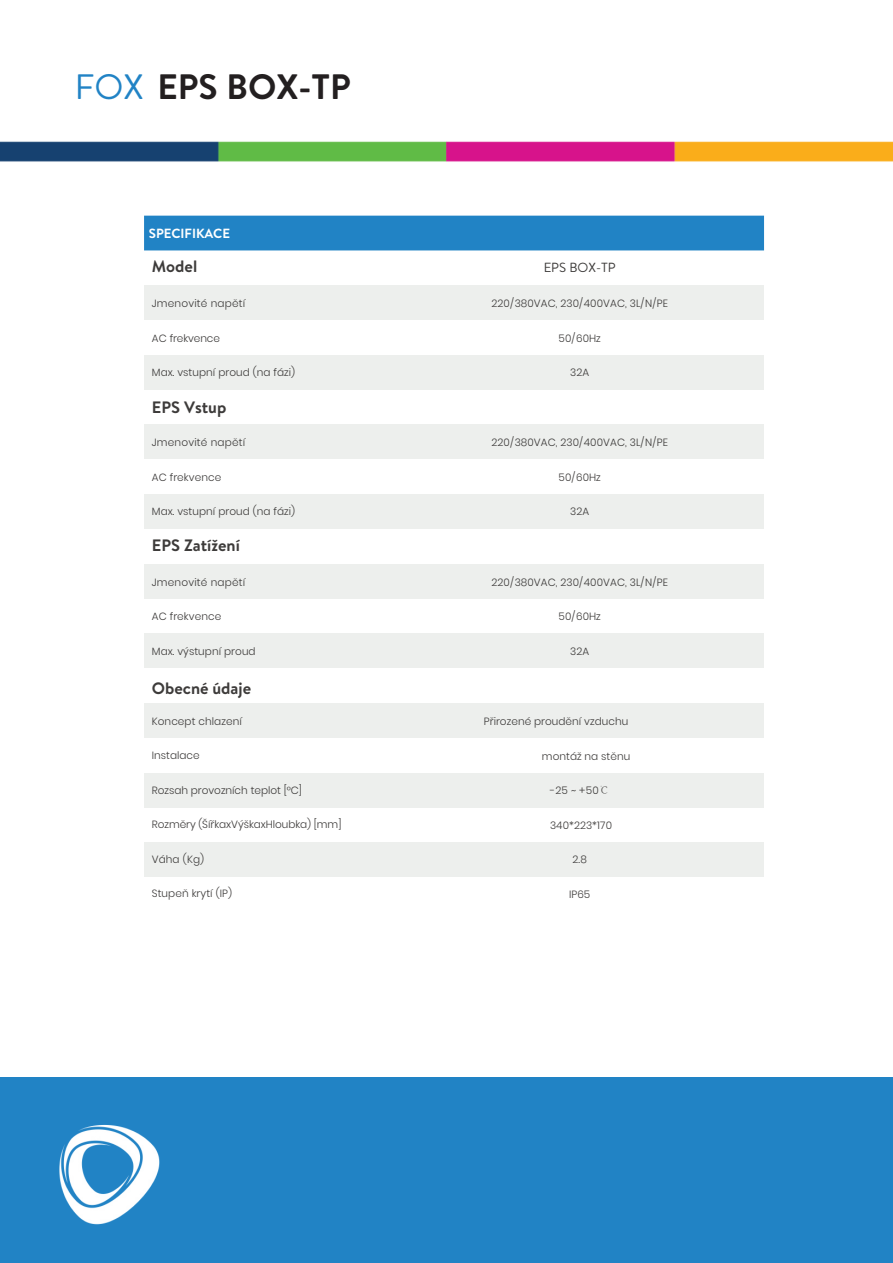
<style>
.page{position:relative;width:893px;height:1263px;background:#fff}
.page>*{position:absolute;margin:0;border:0;box-sizing:border-box;transform-origin:0 0}
.t1{font:700 35.25px "Brandon Text";color:#231f20}
.t2{font:700 16.5px "Brandon Text";color:#3d3b3a}
.t3{font:700 13.35px "Brandon Text";color:#fff}
.t4{font:13.2px "Brandon Text";color:#3d3b3a}
.t5{font:300 10.5px "Poppins";letter-spacing:.005em;color:#3d3b3a}
.s1{font-weight:400;color:#2183c5}
.s2{font-family:"Adobe Song Std"}
</style>
<div class="page">
<div style="left:0;top:1078px;width:893px;height:185px;background:#2183c5"></div>
<div style="left:144px;top:216px;width:620px;height:34px;background:#2183c5"></div>
<div style="left:144px;top:564px;width:620px;height:35px;background:#edefed"></div>
<div style="left:144px;top:494px;width:620px;height:35px;background:#edefed"></div>
<div style="left:144px;top:425px;width:620px;height:34px;background:#edefed"></div>
<div style="left:144px;top:285px;width:620px;height:35px;background:#edefed"></div>
<div style="left:144px;top:355px;width:620px;height:35px;background:#edefed"></div>
<div style="left:144px;top:633px;width:620px;height:35px;background:#edefed"></div>
<div style="left:144px;top:703px;width:620px;height:35px;background:#edefed"></div>
<div style="left:144px;top:773px;width:620px;height:34px;background:#edefed"></div>
<div style="left:144px;top:842px;width:620px;height:35px;background:#edefed"></div>
<img style="left:59px;top:1124px;width:101px;height:101px">
<img style="left:0;top:141px;width:893px;height:21px">
<h1 class="t1" style="left:75px;top:75px;width:277px"><span class="s1">FOX</span> EPS BOX-TP</h1>
<p class="t3" style="left:149px;top:228px;width:83px">SPECIFIKACE</p>
<h2 class="t2" style="left:152px;top:261px;width:47px">Model</h2>
<p class="t5" style="left:152px;top:296px;width:95px">Jmenovité napětí</p>
<p class="t5" style="left:152px;top:331px;width:70px">AC frekvence</p>
<p class="t5" style="left:152px;top:365px;width:145px">Max. vstupní proud (na fázi)</p>
<h2 class="t2" style="left:152px;top:402px;width:76px">EPS Vstup</h2>
<p class="t5" style="left:152px;top:435px;width:95px">Jmenovité napětí</p>
<p class="t5" style="left:152px;top:470px;width:71px">AC frekvence</p>
<p class="t5" style="left:152px;top:504px;width:145px">Max. vstupní proud (na fázi)</p>
<h2 class="t2" style="left:152px;top:539px;width:90px">EPS Zatížení</h2>
<p class="t5" style="left:152px;top:575px;width:95px">Jmenovité napětí</p>
<p class="t5" style="left:152px;top:609px;width:71px">AC frekvence</p>
<p class="t5" style="left:152px;top:644px;width:105px">Max. výstupní proud</p>
<h2 class="t2" style="left:152px;top:683px;width:101px">Obecné údaje</h2>
<p class="t5" style="left:152px;top:714px;width:92px">Koncept chlazení</p>
<p class="t5" style="left:152px;top:748px;width:49px">Instalace</p>
<p class="t5" style="left:152px;top:783px;width:152px">Rozsah provozních teplot [°C]</p>
<p class="t5" style="left:152px;top:817px;width:191px">Rozměry (ŠířkaxVýškaxHloubka) [mm]</p>
<p class="t5" style="left:152px;top:852px;width:54px">Váha (Kg)</p>
<p class="t5" style="left:152px;top:886px;width:82px">Stupeň krytí (IP)</p>
<p class="t4" style="left:544px;top:263px;width:74px">EPS BOX-TP</p>
<p class="t5" style="left:492px;top:296px;width:178px">220/380VAC, 230/400VAC, 3L/N/PE</p>
<p class="t5" style="left:558px;top:331px;width:44px">50/60Hz</p>
<p class="t5" style="left:570px;top:365px;width:20px">32A</p>
<p class="t5" style="left:492px;top:435px;width:178px">220/380VAC, 230/400VAC, 3L/N/PE</p>
<p class="t5" style="left:558px;top:470px;width:44px">50/60Hz</p>
<p class="t5" style="left:570px;top:504px;width:20px">32A</p>
<p class="t5" style="left:492px;top:575px;width:178px">220/380VAC, 230/400VAC, 3L/N/PE</p>
<p class="t5" style="left:558px;top:609px;width:44px">50/60Hz</p>
<p class="t5" style="left:570px;top:644px;width:20px">32A</p>
<p class="t5" style="left:484px;top:714px;width:146px">Přirozené proudění vzduchu</p>
<p class="t5" style="left:542px;top:748px;width:90px">montáž na stěnu</p>
<p class="t5" style="left:550px;top:783px;width:61px">-25 ~ +50<span class="s2">℃</span></p>
<p class="t5" style="left:550px;top:817px;width:64px">340*223*170</p>
<p class="t5" style="left:572px;top:852px;width:16px">2.8</p>
<p class="t5" style="left:569px;top:886px;width:23px">IP65</p>
</div>
